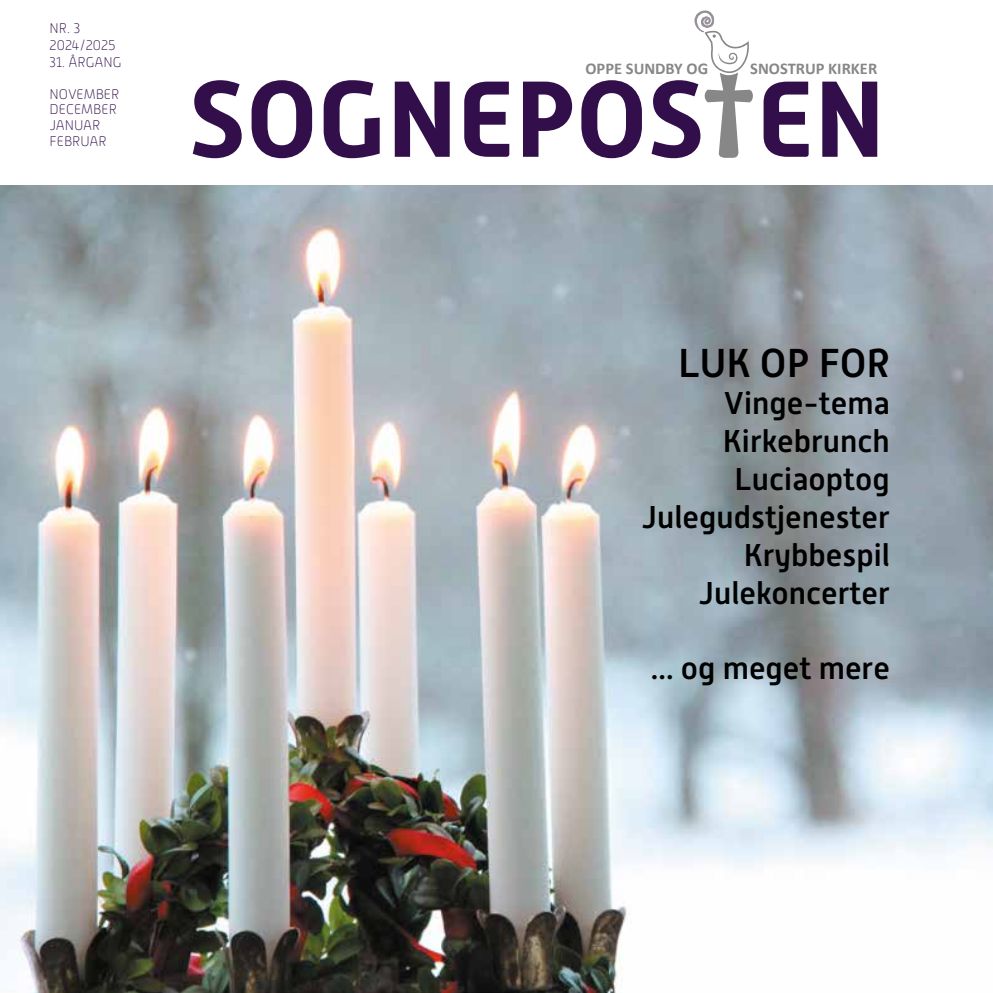
<style>
.page{position:relative;width:993px;height:993px;background:#fff}
.page>*{position:absolute;margin:0;border:0;box-sizing:border-box;transform-origin:0 0}
.t1{font:700 107.62px "Alwyn New";letter-spacing:.005em;color:#320f4a}
.t2{font:500 40.25px "Alwyn New";color:#000}
.t3{font:500 31.5px/37.8px "Alwyn New";color:#000;text-align:right}
.t4{font:700 16.45px "Calibri";color:#878787}
.t5{font:100 14px/15.8px "Alwyn New Rounded";color:#320f4a}
</style>
<div class="page">
<svg style="left:694px;top:11px;width:58px;height:147px"></svg>
<img style="left:0;top:185px;width:992px;height:807px">
<p class="t5" style="left:50px;top:20px;width:67px;line-height:16.8px">NR. 3<br>2024/2025</p>
<p class="t5" style="left:50px;top:54px;width:74px">31. ÅRGANG</p>
<p class="t5" style="left:50px;top:86px;width:71px">NOVEMBER<br>DECEMBER<br>JANUAR<br>FEBRUAR</p>
<p class="t4" style="left:585px;top:57px;width:124px">OPPE SUNDBY OG</p>
<p class="t4" style="left:750px;top:57px;width:128px">SNOSTRUP KIRKER</p>
<h1 class="t1" style="left:189px;top:57px;width:697px">SOGNEPOS EN</h1>
<p class="t2" style="left:677px;top:339px;width:213px">LUK OP FOR</p>
<p class="t3" style="left:641px;top:384px;width:249px">Vinge-tema<br>Kirkebrunch<br>Luciaoptog<br>Julegudstjenester<br>Krybbespil<br>Julekoncerter</p>
<p class="t3" style="left:650px;top:649px;width:240px">... og meget mere</p>
</div>
